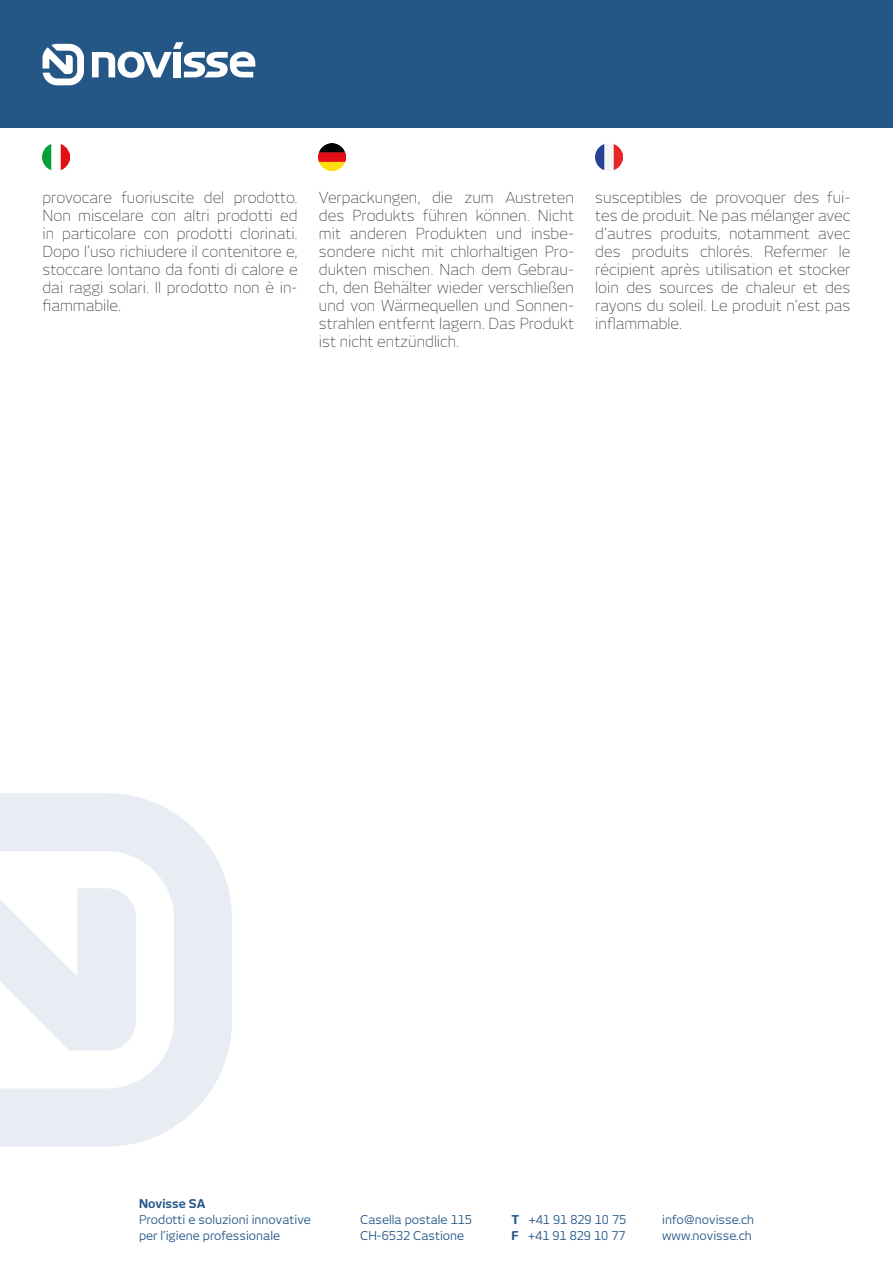
<style>
.page{position:relative;width:893px;height:1263px;background:#fff}
.page>*{position:absolute;margin:0;border:0;box-sizing:border-box;transform-origin:0 0}
.t1{font:15px/18px "New June Fine";color:#1d1d1b;text-align:justify}
.t2{font:12px/15.1px "New June";color:#245686}
.t3{font:700 12px "New June";color:#245686}
.s1{font-weight:700}
</style>
<div class="page">
<div style="left:0;top:0;width:893px;height:128px;background:#245686"></div>
<img style="left:43px;top:144px;width:26px;height:26px">
<img style="left:595px;top:144px;width:27px;height:26px">
<img style="left:319px;top:143px;width:27px;height:27px">
<svg style="left:92px;top:42px;width:163px;height:36px"></svg>
<svg style="left:43px;top:44px;width:41px;height:41px"></svg>
<svg style="left:0;top:793px;width:232px;height:353px;fill:#e8ecf3"></svg>
<p class="t1" style="left:43px;top:188px;width:257px">provocare fuoriuscite del prodotto.<br>Non miscelare con altri prodotti ed in particolare con prodotti clorinati.<br>Dopo l’uso richiudere il contenitore e, stoccare lontano da fonti di calore e dai raggi solari. Il prodotto non è in&shy;fiammabile.</p>
<p class="t1" style="left:319px;top:188px;width:257px">Verpackungen, die zum Austreten des Produkts führen können. Nicht mit anderen Produkten und insbe&shy;sondere nicht mit chlorhaltigen Pro&shy;dukten mischen. Nach dem Gebrau&shy;ch, den Behälter wieder verschließen und von Wärmequellen und Sonnen&shy;strahlen entfernt lagern. Das Produkt ist nicht entzündlich.</p>
<p class="t1" style="left:595px;top:188px;width:257px">susceptibles de provoquer des fui&shy;tes de produit. Ne pas mélanger avec d’autres produits, notamment avec des produits chlorés. Refermer le récipient après utilisation et stocker loin des sources de chaleur et des rayons du soleil. Le produit n’est pas inflammable.</p>
<p class="t3" style="left:139px;top:1197px;width:68px">Novisse SA</p>
<p class="t2" style="left:139px;top:1212px;width:173px">Prodotti e soluzioni innovative per l’igiene professionale</p>
<p class="t2" style="left:360px;top:1212px;width:113px">Casella postale 115<br>CH-6532 Castione</p>
<p class="t2" style="left:512px;top:1212px;width:116px"><span class="s1">T</span> +41 91 829 10 75<br><span class="s1">F</span> +41 91 829 10 77</p>
<p class="t2" style="left:662px;top:1212px;width:93px">info@novisse.ch www.novisse.ch</p>
</div>
